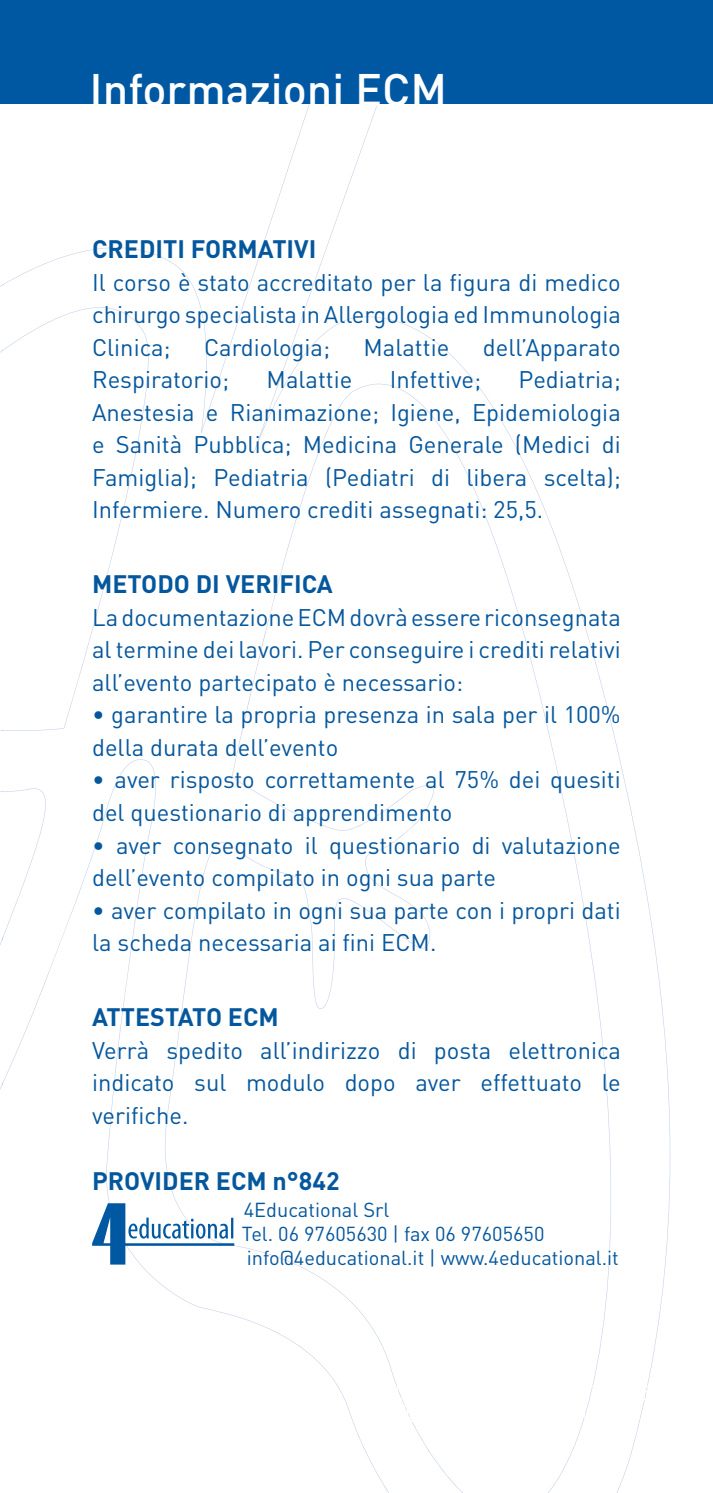
<style>
.page{position:relative;width:713px;height:1493px;background:#fff}
.page>*{position:absolute;margin:0;border:0;box-sizing:border-box;transform-origin:0 0}
.t1{font:500 45px "DIN";color:#fff}
.t2{font:700 25px "DIN";color:#05579d}
.t3{font:23.75px/32.5px "DIN";color:#05579d;text-align:justify}
.t4{font:20px/24px "DIN";color:#05579d}
</style>
<div class="page">
<svg style="left:0;top:285px;width:2px;height:804px"></svg>
<svg style="left:165px;top:384px;width:446px;height:1108px"></svg>
<div style="left:0;top:0;width:713px;height:104px;background:#0058a3"></div>
<svg style="left:92px;top:1203px;width:142px;height:61px"></svg>
<h1 class="t1" style="left:90px;top:61px;width:351px">Informazioni ECM</h1>
<p class="t2" style="left:92px;top:233px;width:226px">CREDITI FORMATIVI</p>
<p class="t3" style="left:92px;top:265px;width:530px">Il corso è stato accreditato per la figura di medico chirurgo specialista in Allergologia ed Immunologia Clinica;</p>
<p class="t3" style="left:204px;top:330px;width:127px">Cardiologia;</p>
<p class="t3" style="left:364px;top:330px;width:87px">Malattie</p>
<p class="t3" style="left:483px;top:330px;width:139px">dell’Apparato</p>
<p class="t3" style="left:92px;top:363px;width:139px">Respiratorio;</p>
<p class="t3" style="left:267px;top:363px;width:87px">Malattie</p>
<p class="t3" style="left:390px;top:363px;width:93px">Infettive;</p>
<p class="t3" style="left:92px;top:363px;width:530px;text-indent:426px">Pediatria; Anestesia e Rianimazione; Igiene, Epidemiologia e Sanità Pubblica; Medicina Generale (Medici di Famiglia); Pediatria (Pediatri di libera scelta); Infermiere. Numero crediti assegnati: 25,5.</p>
<p class="t2" style="left:92px;top:568px;width:242px">METODO DI VERIFICA</p>
<p class="t3" style="left:92px;top:600px;width:530px">La documentazione ECM dovrà essere riconsegnata al termine dei lavori. Per conseguire i crediti relativi all’evento partecipato è necessario:</p>
<p class="t3" style="left:92px;top:698px;width:530px">• garantire la propria presenza in sala per il 100% della durata dell’evento</p>
<p class="t3" style="left:92px;top:763px;width:530px">• aver risposto correttamente al 75% dei quesiti del questionario di apprendimento</p>
<p class="t3" style="left:92px;top:828px;width:530px">• aver consegnato il questionario di valutazione dell’evento compilato in ogni sua parte</p>
<p class="t3" style="left:92px;top:893px;width:530px">• aver compilato in ogni sua parte con i propri dati la scheda necessaria ai fini ECM.</p>
<p class="t2" style="left:92px;top:1000px;width:188px">ATTESTATO ECM</p>
<p class="t3" style="left:92px;top:1033px;width:530px">Verrà spedito all’indirizzo di posta elettronica indicato sul modulo dopo aver effettuato le verifiche.</p>
<p class="t2" style="left:92px;top:1164px;width:249px">PROVIDER ECM n°842</p>
<p class="t4" style="left:242px;top:1197px;width:379px">4Educational Srl<br>Tel. 06 97605630 | fax 06 97605650 info@4educational.it | www.4educational.it</p>
</div>
